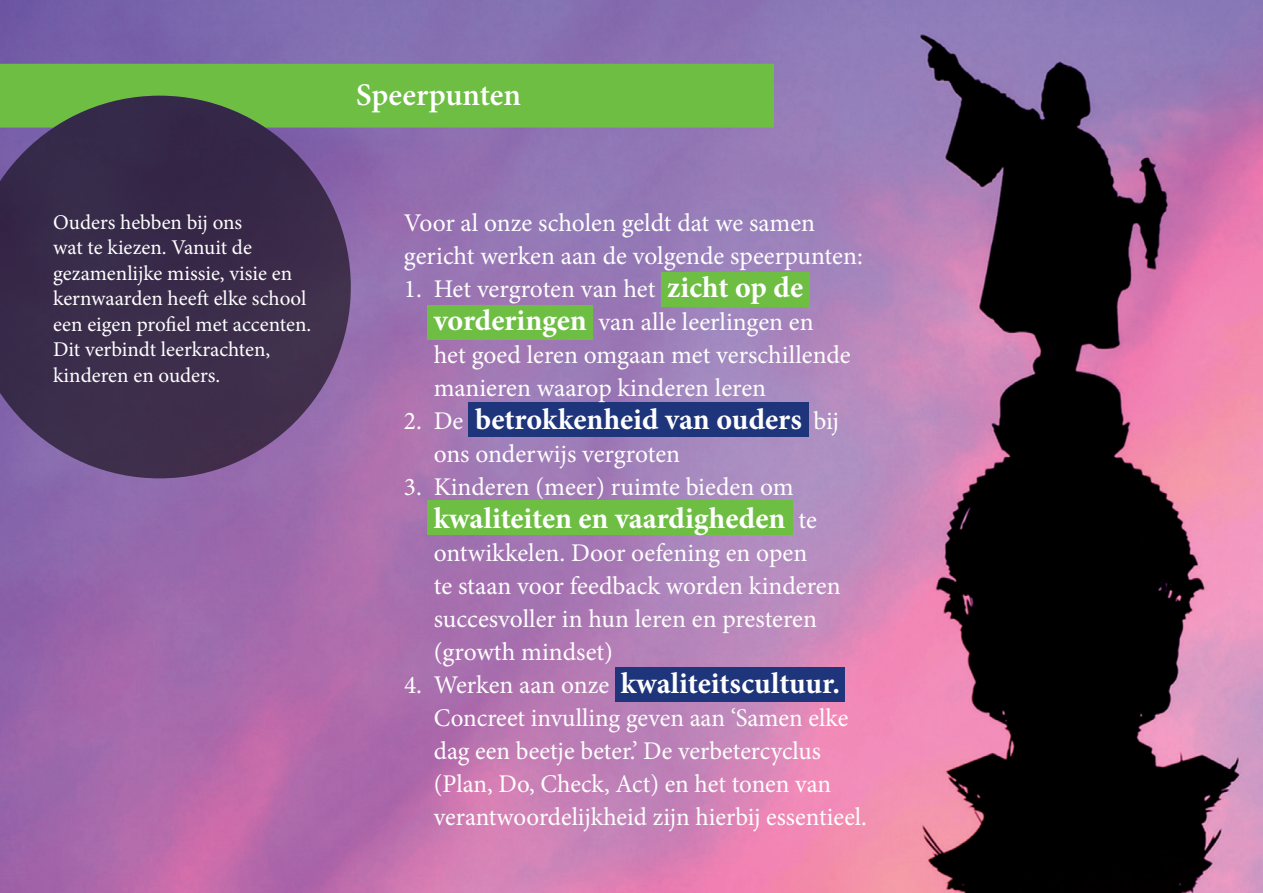
<style>
.page{position:relative;width:1263px;height:893px;background:#fff}
.page>*{position:absolute;margin:0;border:0;box-sizing:border-box;transform-origin:0 0}
.t1{font:600 31.5px "Minion Pro";letter-spacing:-.005em;color:#fff}
.t2{font:700 30px "Minion Pro";color:#fff}
.t3{font:25.5px/33px "Minion Pro";color:#fff}
.t4{font:21px/25.5px "Minion Pro";color:#fff}
.s1{font-weight:700;font-size:30px}
.s2{font-weight:400;font-size:25.5px}
</style>
<div class="page">
<img style="left:0;top:0;width:1263px;height:893px">
<div style="left:0;top:64px;width:774px;height:64px;background:#6ebe44"></div>
<svg style="left:0;top:96px;width:351px;height:382px;background:#463a55"></svg>
<div style="left:661px;top:272px;width:149px;height:34px;background:#6ebe44"></div>
<div style="left:427px;top:305px;width:166px;height:34px;background:#6ebe44"></div>
<div style="left:469px;top:403px;width:340px;height:34px;background:#1e357c"></div>
<div style="left:615px;top:668px;width:230px;height:34px;background:#1e357c"></div>
<div style="left:427px;top:501px;width:366px;height:34px;background:#6ebe44"></div>
<p class="t1" style="left:356px;top:73px;width:166px">Speerpunten</p>
<p class="t4" style="left:53px;top:209px;width:260px">Ouders hebben bij ons<br>wat te kiezen. Vanuit de gezamenlijke missie, visie en kernwaarden heeft elke school een eigen profiel met accenten.<br>Dit verbindt leerkrachten, kinderen en ouders.</p>
<p class="t3" style="left:404px;top:207px;width:460px">Voor al onze scholen geldt dat we samen gericht werken aan de volgende speerpunten:</p>
<p class="t3" style="left:434px;top:273px;width:419px;text-indent:-30px">1. Het vergroten van het <span class="s1">zicht op de vorderingen</span> van alle leerlingen en het goed leren omgaan met verschillende manieren waarop kinderen leren</p>
<p class="t2" style="left:404px;top:398px;width:437px"><span class="s2">2. De</span> betrokkenheid van ouders <span class="s2">bij</span></p>
<p class="t3" style="left:434px;top:438px;width:248px">ons onderwijs vergroten</p>
<p class="t3" style="left:404px;top:471px;width:391px">3. Kinderen (meer) ruimte bieden om</p>
<p class="t2" style="left:434px;top:497px;width:385px">kwaliteiten en vaardigheden <span class="s2">te</span></p>
<p class="t3" style="left:434px;top:537px;width:408px">ontwikkelen. Door oefening en open<br>te staan voor feedback worden kinderen succesvoller in hun leren en presteren (growth mindset)</p>
<p class="t2" style="left:404px;top:662px;width:437px"><span class="s2">4. Werken aan onze</span> kwaliteitscultuur.</p>
<p class="t3" style="left:434px;top:702px;width:434px">Concreet invulling geven aan ‘Samen elke dag een beetje beter.’ De verbetercyclus (Plan, Do, Check, Act) en het tonen van verantwoordelijkheid zijn hierbij essentieel.</p>
</div>
